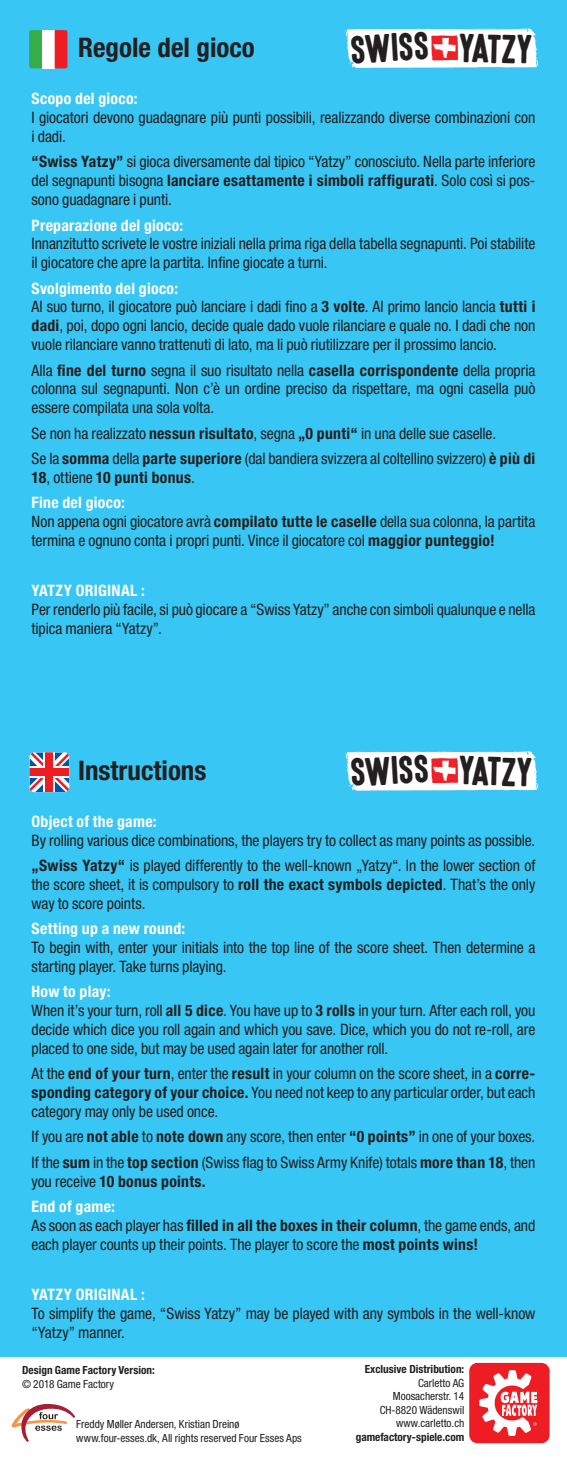
<style>
.page{position:relative;width:567px;height:1458px;background:#38c6f4}
.page>*{position:absolute;margin:0;border:0;box-sizing:border-box;transform-origin:0 0}
.t1{font:36.23px "High Voltage";color:#231f20}
.t2{font:35.55px "High Voltage";color:#231f20}
.t3{font:700 condensed 27px "Helvetica Neue LT Std";color:#231f20}
.t4{font:condensed 15.75px/18.9px "Helvetica Neue LT Std";letter-spacing:-.005em;color:#231f20}
.t5{font:700 condensed 15.75px "Helvetica Neue LT Std";letter-spacing:.02em;color:#fff}
.t6{font:700 condensed 15.75px/25.2px "Helvetica Neue LT Std";letter-spacing:.02em;color:#231f20}
.t7{font:condensed 11.25px/13.5px "Helvetica Neue LT Std";color:#231f20}
.t8{font:700 condensed 11.25px "Helvetica Neue LT Std";color:#231f20}
.s1{font-weight:700}
.s2{font-weight:700;color:#fff}
.s3{font-weight:400}
.s4{color:#fff}
</style>
<div class="page">
<div style="left:0;top:1357px;width:567px;height:101px;background:#fff"></div>
<svg style="left:29px;top:752px;width:40px;height:40px"></svg>
<svg style="left:29px;top:767px;width:40px;height:11px"></svg>
<svg style="left:44px;top:753px;width:11px;height:39px"></svg>
<div style="left:29px;top:769px;width:40px;height:7px;background:#ee1d23"></div>
<div style="left:46px;top:753px;width:7px;height:39px;background:#ee1d23"></div>
<svg style="left:29px;top:30px;width:13px;height:38px"></svg>
<div style="left:42px;top:30px;width:13px;height:38px;background:#fff"></div>
<svg style="left:55px;top:30px;width:12px;height:38px"></svg>
<svg style="left:345px;top:28px;width:193px;height:40px;background:#efedf1"></svg>
<svg style="left:345px;top:751px;width:193px;height:40px;background:#efedf1"></svg>
<div style="left:469px;top:1363px;width:81px;height:80px;background:#ee1d23;border-radius:8px"></div>
<svg style="left:479px;top:1370px;width:58px;height:66px"></svg>
<svg style="left:11px;top:1404px;width:64px;height:38px"></svg>
<h3 class="t3" style="left:78px;top:31px;width:178px">Regole del gioco</h3>
<h2 class="t2" style="left:349px;top:30px;width:80px;rotate:-3deg">SWISS</h2>
<h1 class="t1" style="left:460px;top:28px;width:74px;rotate:2deg">YATZY</h1>
<p class="t5" style="left:32px;top:89px;width:108px">Scopo del gioco:</p>
<p class="t4" style="left:32px;top:108px;width:505px">I giocatori devono guadagnare più punti possibili, realizzando diverse combinazioni con i dadi.</p>
<p class="t4" style="left:32px;top:152px;width:505px;text-align:justify"><span class="s1">“Swiss Yatzy”</span> si gioca diversamente dal tipico “Yatzy” conosciuto. Nella parte inferiore del segnapunti bisogna <span class="s1">lanciare esattamente i simboli raffigurati</span>. Solo così si pos&shy;sono guadagnare i punti.</p>
<p class="t5" style="left:32px;top:215px;width:153px">Preparazione del gioco:</p>
<p class="t4" style="left:32px;top:234px;width:505px">Innanzitutto scrivete le vostre iniziali nella prima riga della tabella segnapunti. Poi stabilite il giocatore che apre la partita. Infine giocate a turni.</p>
<p class="t4" style="left:32px;top:278px;width:505px"><span class="s2">Svolgimento del gioco:<br></span>Al suo turno, il giocatore può lanciare i dadi fino a <span class="s1">3 volte</span>. Al primo lancio lancia <span class="s1">tutti i dadi</span>, poi, dopo ogni lancio, decide quale dado vuole rilanciare e quale no. I dadi che non vuole rilanciare vanno trattenuti di lato, ma li può riutilizzare per il prossimo lancio.</p>
<p class="t4" style="left:32px;top:360px;width:505px;text-align:justify">Alla <span class="s1">fine del turno</span> segna il suo risultato nella <span class="s1">casella corrispondente</span> della propria colonna sul segnapunti. Non c’è un ordine preciso da rispettare, ma ogni casella può essere compilata una sola volta.</p>
<p class="t4" style="left:32px;top:420px;width:505px;line-height:25.2px">Se non ha realizzato <span class="s1">nessun risultato</span>, segna <span class="s1">„0 punti“</span> in una delle sue caselle.<br>Se la <span class="s1">somma</span> della <span class="s1">parte superiore</span> (dal bandiera svizzera al coltellino svizzero) <span class="s1">è più di</span></p>
<p class="t6" style="left:32px;top:464px;width:165px">18<span class="s3">, ottiene</span> 10 punti bonus<span class="s3">.<br></span><span class="s4">Fine del gioco:</span></p>
<p class="t4" style="left:32px;top:512px;width:505px">Non appena ogni giocatore avrà <span class="s1">compilato tutte le caselle</span> della sua colonna, la partita termina e ognuno conta i propri punti. Vince il giocatore col <span class="s1">maggior punteggio!</span></p>
<p class="t5" style="left:32px;top:581px;width:115px">YATZY ORIGINAL :</p>
<p class="t4" style="left:32px;top:600px;width:505px">Per renderlo più facile, si può giocare a “Swiss Yatzy” anche con simboli qualunque e nella tipica maniera “Yatzy”.</p>
<h3 class="t3" style="left:78px;top:754px;width:130px">Instructions</h3>
<h2 class="t2" style="left:349px;top:753px;width:80px;rotate:-3deg">SWISS</h2>
<h1 class="t1" style="left:460px;top:751px;width:74px;rotate:2deg">YATZY</h1>
<p class="t5" style="left:32px;top:812px;width:127px">Object of the game:</p>
<p class="t4" style="left:32px;top:828px;width:505px;line-height:25.2px">By rolling various dice combinations, the players try to collect as many points as possible. <span class="s1">„Swiss Yatzy“</span> is played differently to the well-known „Yatzy“. In the lower section of</p>
<p class="t4" style="left:32px;top:875px;width:505px">the score sheet, it is compulsory to <span class="s1">roll the exact symbols depicted</span>. That’s the only way to score points.</p>
<p class="t5" style="left:32px;top:919px;width:155px">Setting up a new round:</p>
<p class="t4" style="left:32px;top:938px;width:505px">To begin with, enter your initials into the top line of the score sheet. Then determine a starting player. Take turns playing.</p>
<p class="t4" style="left:32px;top:982px;width:505px"><span class="s2">How to play:<br></span>When it’s your turn, roll <span class="s1">all 5 dice</span>. You have up to <span class="s1">3 rolls</span> in your turn. After each roll, you decide which dice you roll again and which you save. Dice, which you do not re-roll, are placed to one side, but may be used again later for another roll.</p>
<p class="t4" style="left:32px;top:1064px;width:505px;text-align:justify">At the <span class="s1">end of your turn</span>, enter the <span class="s1">result</span> in your column on the score sheet, in a <span class="s1">corre&shy;sponding category of your choice.</span> You need not keep to any particular order, but each category may only be used once.</p>
<p class="t4" style="left:32px;top:1124px;width:505px;line-height:25.2px">If you are <span class="s1">not able</span> to <span class="s1">note down</span> any score, then enter <span class="s1">“0 points”</span> in one of your boxes.<br>If the <span class="s1">sum</span> in the <span class="s1">top section</span> (Swiss flag to Swiss Army Knife) totals <span class="s1">more than 18</span>, then</p>
<p class="t6" style="left:32px;top:1168px;width:176px"><span class="s3">you receive</span> 10 bonus points.<br><span class="s4">End of game:</span></p>
<p class="t4" style="left:32px;top:1216px;width:505px">As soon as each player has <span class="s1">filled in all the boxes in their column</span>, the game ends, and each player counts up their points. The player to score the <span class="s1">most points wins!</span></p>
<p class="t5" style="left:32px;top:1285px;width:115px">YATZY ORIGINAL :</p>
<p class="t4" style="left:32px;top:1304px;width:505px">To simplify the game, “Swiss Yatzy” may be played with any symbols in the well-know “Yatzy” manner.</p>
<p class="t8" style="left:22px;top:1363px;width:134px">Design Game Factory Version:</p>
<p class="t7" style="left:22px;top:1377px;width:94px">© 2018 Game Factory</p>
<p class="t7" style="left:76px;top:1417px;width:227px">Freddy Møller Andersen, Kristian Dreinø www.four-esses.dk, All rights reserved Four Esses Aps</p>
<p class="t8" style="left:365px;top:1363px;width:101px">Exclusive Distribution:</p>
<p class="t7" style="left:380px;top:1376px;width:86px;text-align:right">Carletto AG<br>Moosacherstr. 14<br>CH-8820 Wädenswil www.carletto.ch</p>
<p class="t8" style="left:356px;top:1430px;width:110px">gamefactory-spiele.com</p>
</div>
